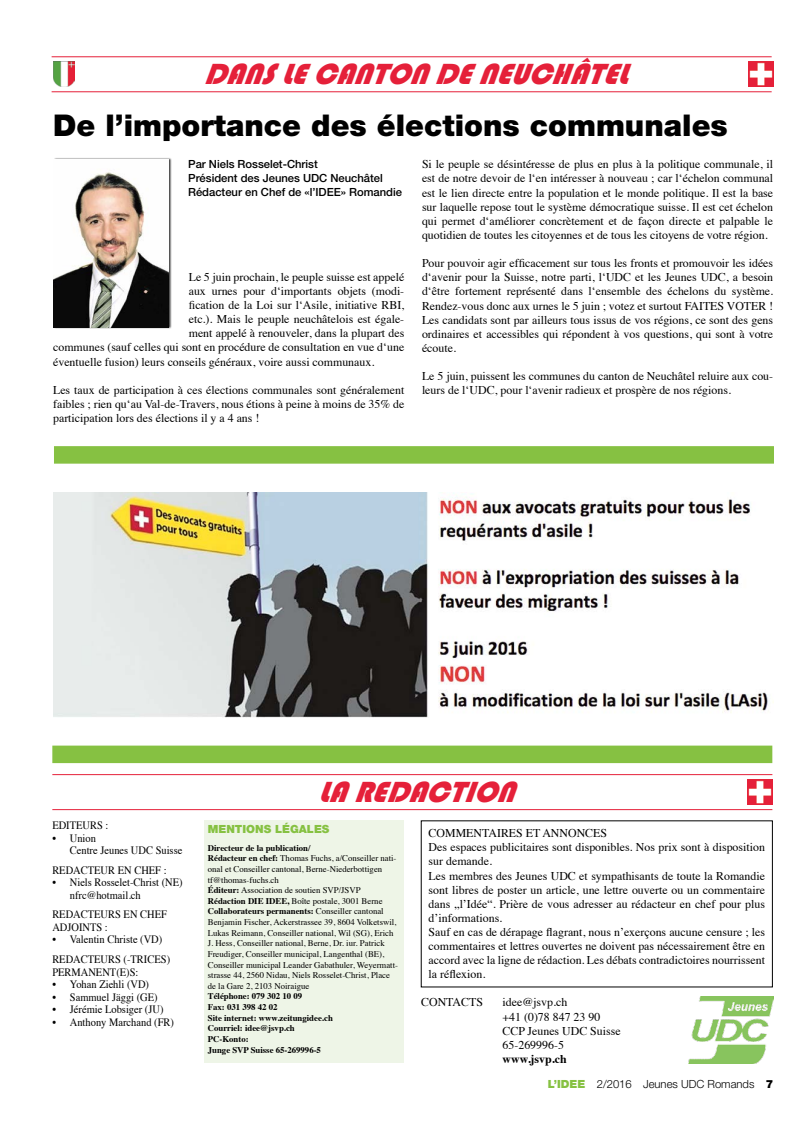
<style>
.page{position:relative;width:791px;height:1134px;background:#fff}
.page>*{position:absolute;margin:0;border:0;box-sizing:border-box;transform-origin:0 0}
.t1{font:900 30px "Helvetica Neue";color:#000}
.t2{font:italic 30px "Bauhaus 93";color:#e52039}
.t3{font:11.88px/14.1px "Times";color:#000}
.t4{font:700 11.88px "Times";color:#000}
.t5{font:11.25px/12.5px "Times";color:#000;scale:.93 1}
.t6{font:500 11.25px/14.1px "Helvetica Neue";color:#000}
.t7{font:300 11.25px "Helvetica Neue";color:#000}
.t8{font:900 11.25px "Helvetica Neue";color:#86c142}
.t9{font:8.75px/10.6px "Times";color:#000}
.t10{font:700 8.75px/10.6px "Times";color:#000}
.s1{font-weight:700}
.s2{font-weight:900;color:#86c142}
.s3{font-weight:900}
</style>
<div class="page">
<div style="left:52px;top:746px;width:720px;height:17px;background:#86c142"></div>
<div style="left:204px;top:821px;width:199px;height:242px;background:#eef5e7"></div>
<img style="left:688px;top:996px;width:84px;height:67px">
<hr style="left:52px;top:774px;width:720px;height:1px;background:#e52039">
<hr style="left:52px;top:809px;width:720px;height:1px;background:#e52039">
<img style="left:747px;top:780px;width:25px;height:24px">
<div style="left:54px;top:446px;width:719px;height:18px;background:#86c142"></div>
<hr style="left:52px;top:56px;width:719px;height:1px;background:#e52039">
<hr style="left:52px;top:91px;width:719px;height:1px;background:#e52039">
<img style="left:748px;top:62px;width:24px;height:25px">
<img style="left:54px;top:62px;width:20px;height:25px">
<div style="left:54px;top:158px;width:117px;height:171px;background:#000;opacity:.75"></div>
<img style="left:54px;top:159px;width:114px;height:168px">
<img style="left:54px;top:492px;width:714px;height:225px">
<h1 class="t2" style="left:203px;top:57px;width:437px">DANSLECANTONDENEUCHÂTEL</h1>
<h1 class="t1" style="left:53px;top:108px;width:676px">De l’importance des élections communales</h1>
<p class="t6" style="left:188px;top:157px;width:215px">Par Niels Rosselet-Christ<br>Président des Jeunes UDC Neuchâtel<br>Rédacteur en Chef de «l’IDEE» Romandie</p>
<p class="t3" style="left:189px;top:269px;width:217px">Le 5 juin prochain, le peuple suisse est appelé</p>
<p class="t3" style="left:189px;top:283px;width:217px">aux urnes pour d‘importants objets (modi-</p>
<p class="t3" style="left:189px;top:297px;width:217px">fication de la Loi sur l‘Asile, initiative RBI,</p>
<p class="t3" style="left:189px;top:311px;width:217px">etc.). Mais le peuple neuchâtelois est égale-</p>
<p class="t3" style="left:189px;top:325px;width:217px">ment appelé à renouveler, dans la plupart des</p>
<p class="t3" style="left:53px;top:339px;width:352px">communes (sauf celles qui sont en procédure de consultation en vue d‘une</p>
<p class="t3" style="left:53px;top:354px;width:322px">éventuelle fusion) leurs conseils généraux, voire aussi communaux.</p>
<p class="t3" style="left:53px;top:382px;width:352px;text-align:justify">Les taux de participation à ces élections communales sont généralement faibles ; rien qu‘au Val-de-Travers, nous étions à peine à moins de 35% de participation lors des élections il y a 4 ans !</p>
<p class="t3" style="left:422px;top:156px;width:352px;text-align:justify">Si le peuple se désintéresse de plus en plus à la politique communale, il est de notre devoir de l‘en intéresser à nouveau ; car l‘échelon communal est le lien directe entre la population et le monde politique. Il est la base sur laquelle repose tout le système démocratique suisse. Il est cet échelon qui permet d‘améliorer concrètement et de façon directe et palpable le quotidien de toutes les citoyennes et de tous les citoyens de votre région.</p>
<p class="t3" style="left:422px;top:255px;width:352px;text-align:justify">Pour pouvoir agir efficacement sur tous les fronts et promouvoir les idées d‘avenir pour la Suisse, notre parti, l‘UDC et les Jeunes UDC, a besoin d‘être fortement représenté dans l‘ensemble des échelons du système.<br>Rendez-vous donc aux urnes le 5 juin ; votez et surtout FAITES VOTER !<br>Les candidats sont par ailleurs tous issus de vos régions, ce sont des gens ordinaires et accessibles qui répondent à vos questions, qui sont à votre écoute.</p>
<p class="t3" style="left:422px;top:368px;width:352px">Le 5 juin, puissent les communes du canton de Neuchâtel reluire aux cou&shy;leurs de l‘UDC, pour l‘avenir radieux et prospère de nos régions.</p>
<p class="t5" style="left:52px;top:818px;width:62px">EDITEURS :</p>
<p class="t5" style="left:70px;top:831px;width:122px;text-indent:-18px">• Union<br>Centre Jeunes UDC Suisse</p>
<p class="t5" style="left:52px;top:863px;width:124px">REDACTEUR EN CHEF :</p>
<p class="t5" style="left:70px;top:875px;width:123px;text-indent:-18px">• Niels Rosselet-Christ (NE) nfrc@hotmail.ch</p>
<p class="t5" style="left:52px;top:907px;width:125px">REDACTEURS EN CHEF<br>ADJOINTS :</p>
<p class="t5" style="left:52px;top:929px;width:128px;line-height:19.6px">• Valentin Christe (VD)<br>REDACTEURS (-TRICES)</p>
<p class="t5" style="left:52px;top:964px;width:94px">PERMANENT(E)S:</p>
<p class="t5" style="left:52px;top:977px;width:105px">• Yohan Ziehli (VD)</p>
<p class="t5" style="left:52px;top:989px;width:115px">• Sammuel Jäggi (GE)</p>
<p class="t5" style="left:52px;top:1002px;width:121px">• Jérémie Lobsiger (JU)</p>
<p class="t5" style="left:52px;top:1014px;width:132px">• Anthony Marchand (FR)</p>
<h1 class="t2" style="left:318px;top:774px;width:210px">LAREDACTION</h1>
<p class="t8" style="left:208px;top:822px;width:123px">MENTIONS LÉGALES</p>
<p class="t9" style="left:208px;top:842px;width:192px"><span class="s1">Directeur de la publication/<br>Rédacteur en chef:</span> Thomas Fuchs, a/Conseiller nati&shy;onal et Conseiller cantonal, Berne-Niederbottigen tf@thomas-fuchs.ch<br><span class="s1">Éditeur:</span> Association de soutien SVP/JSVP <span class="s1">Rédaction DIE IDEE,</span> Boîte postale, 3001 Berne <span class="s1">Collaborateurs permanents:</span> Conseiller cantonal Benjamin Fischer, Ackerstrassee 39, 8604 Volketswil, Lukas Reimann, Conseiller national, Wil (SG), Erich J. Hess, Conseiller national, Berne, Dr. iur. Patrick Freudiger, Conseiller municipal, Langenthal (BE), Conseiller municipal Leander Gabathuler, Weyermatt&shy;strasse 44, 2560 Nidau, Niels Rosselet-Christ, Place de la Gare 2, 2103 Noiraigue</p>
<p class="t10" style="left:208px;top:990px;width:126px">Téléphone: 079 302 10 09<br>Fax: 031 398 42 02<br>Site internet: www.zeitungidee.ch<br>Courriel: idee@jsvp.ch<br>PC-Konto:<br>Junge SVP Suisse 65-269996-5</p>
<p class="t3" style="left:428px;top:825px;width:338px">COMMENTAIRES ET ANNONCES<br>Des espaces publicitaires sont disponibles. Nos prix sont à disposition sur demande.<br>Les membres des Jeunes UDC et sympathisants de toute la Romandie sont libres de poster un article, une lettre ouverte ou un commentaire dans „l’Idée“. Prière de vous adresser au rédacteur en chef pour plus d’informations.<br>Sauf en cas de dérapage flagrant, nous n’exerçons aucune censure ; les commentaires et lettres ouvertes ne doivent pas nécessairement être en accord avec la ligne de rédaction. Les débats contradictoires nourrissent la réflexion.</p>
<p class="t3" style="left:421px;top:994px;width:63px">CONTACTS</p>
<p class="t3" style="left:502px;top:994px;width:119px">idee@jsvp.ch<br>+41 (0)78 847 23 90<br>CCP Jeunes UDC Suisse<br>65-269996-5</p>
<p class="t4" style="left:502px;top:1047px;width:66px">www.jsvp.ch</p>
<p class="t7" style="left:547px;top:1077px;width:227px"><span class="s2">L’IDEE</span> 2/2016 Jeunes UDC Romands <span class="s3">7</span></p>
</div>
